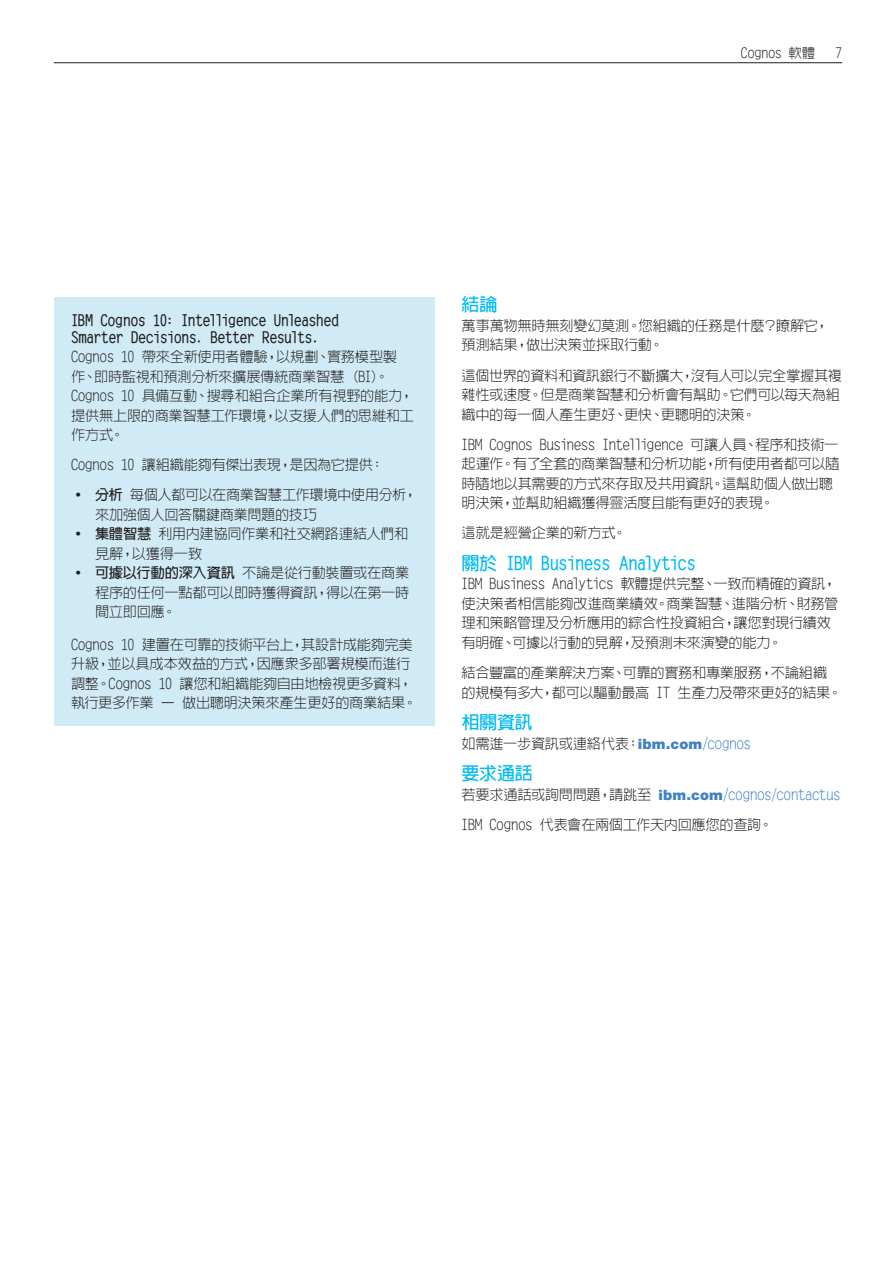
<style>
.page{position:relative;width:893px;height:1263px;background:#fff}
.page>*{position:absolute;margin:0;border:0;box-sizing:border-box;transform-origin:0 0}
.WPSubhead2{font:700 18px "Lin Gothic";letter-spacing:-.02em;color:#00baf1}
.WPSubhead4{font:700 15px "Lin Gothic";letter-spacing:-.005em;color:#231f20}
.WPBody{font:300 14.25px/19.5px "Lin Gothic";letter-spacing:-.025em;color:#231f20}
.WPBullet{font:300 14.25px/19.5px "Lin Gothic";letter-spacing:-.03em;color:#231f20}
.WPBulletLast{font:300 14.25px/19.5px "Lin Gothic";letter-spacing:-.025em;color:#231f20;text-align:justify}
.WPBody-2{font:300 14.25px "Lin Gothic";letter-spacing:-.01em;color:#4181c3}
.t1{font:300 13.5px "Lin Gothic";letter-spacing:.005em;color:#231f20}
.s1{font-weight:700}
.s2{font-family:"Helvetica Neue";font-weight:900;color:#4181c3}
.s3{color:#4181c3}
.s4{color:#231f20}
.s5{font-family:"Helvetica Neue";font-weight:900}
</style>
<div class="page">
<hr style="left:54px;top:62px;width:788px;height:1px;background:#231f20">
<div style="left:54px;top:297px;width:381px;height:428px;background:#d0ebf6"></div>
<p class="t1" style="left:741px;top:45px;width:76px">Cognos 軟體</p>
<p class="t1" style="left:835px;top:45px;width:8px">7</p>
<p class="WPSubhead4" style="left:71px;top:313px;width:269px">IBM Cognos 10: Intelligence Unleashed</p>
<p class="WPSubhead4" style="left:71px;top:329px;width:249px">Smarter Decisions. Better Results.</p>
<p class="WPBody" style="left:71px;top:347px;width:345px">Cognos 10 帶來全新使用者體驗，以規劃、實務模型製作、即時監視和預測分析來擴展傳統商業智慧 (BI)。<br>Cognos 10 具備互動、搜尋和組合企業所有視野的能力，提供無上限的商業智慧工作環境，以支援人們的思維和工作方式。</p>
<p class="WPBody" style="left:71px;top:455px;width:315px">Cognos 10 讓組織能夠有傑出表現，是因為它提供：</p>
<p class="WPBullet" style="left:95px;top:485px;width:324px;text-indent:-24px">˙ <span class="s1">分析</span> 每個人都可以在商業智慧工作環境中使用分析，來加強個人回答關鍵商業問題的技巧</p>
<p class="WPBullet" style="left:95px;top:524px;width:315px;text-indent:-24px">˙ <span class="s1">集體智慧</span> 利用內建協同作業和社交網路連結人們和見解，以獲得一致</p>
<p class="WPBulletLast" style="left:95px;top:563px;width:316px;text-indent:-24px">˙ <span class="s1">可據以行動的深入資訊</span> 不論是從行動裝置或在商業程序的任何一點都可以即時獲得資訊，得以在第一時間立即回應。</p>
<p class="WPBody" style="left:71px;top:634px;width:347px">Cognos 10 建置在可靠的技術平台上，其設計成能夠完美升級，並以具成本效益的方式，因應眾多部署規模而進行調整。Cognos 10 讓您和組織能夠自由地檢視更多資料，執行更多作業 – 做出聰明決策來產生更好的商業結果。</p>
<p class="WPSubhead2" style="left:462px;top:295px;width:37px">結論</p>
<p class="WPBody" style="left:462px;top:316px;width:369px">萬事萬物無時無刻變幻莫測。您組織的任務是什麼？瞭解它，預測結果，做出決策並採取行動。</p>
<p class="WPBody" style="left:462px;top:365px;width:382px">這個世界的資料和資訊銀行不斷擴大，沒有人可以完全掌握其複雜性或速度。但是商業智慧和分析會有幫助。它們可以每天為組織中的每一個人產生更好、更快、更聰明的決策。</p>
<p class="WPBody" style="left:462px;top:434px;width:380px">IBM Cognos Business Intelligence 可讓人員、程序和技術一起運作。有了全套的商業智慧和分析功能，所有使用者都可以隨時隨地以其需要的方式來存取及共用資訊。這幫助個人做出聰明決策，並幫助組織獲得靈活度且能有更好的表現。</p>
<p class="WPBody" style="left:462px;top:523px;width:167px">這就是經營企業的新方式。</p>
<p class="WPSubhead2" style="left:462px;top:554px;width:236px">關於 IBM Business Analytics</p>
<p class="WPBody" style="left:462px;top:574px;width:378px">IBM Business Analytics 軟體提供完整、一致而精確的資訊，使決策者相信能夠改進商業績效。商業智慧、進階分析、財務管理和策略管理及分析應用的綜合性投資組合，讓您對現行績效有明確、可據以行動的見解，及預測未來演變的能力。</p>
<p class="WPBody" style="left:462px;top:663px;width:382px">結合豐富的產業解決方案、可靠的實務和專業服務，不論組織的規模有多大，都可以驅動最高 IT 生產力及帶來更好的結果。</p>
<p class="WPSubhead2" style="left:462px;top:713px;width:72px">相關資訊</p>
<p class="WPBody" style="left:462px;top:733px;width:291px">如需進一步資訊或連絡代表：<span class="s2">ibm.com</span><span class="s3">/cognos</span></p>
<p class="WPSubhead2" style="left:462px;top:764px;width:73px">要求通話</p>
<p class="WPBody-2" style="left:462px;top:787px;width:380px"><span class="s4">若要求通話或詢問問題，請跳至</span> <span class="s5">ibm.com</span>/cognos/contactus</p>
<p class="WPBody" style="left:462px;top:815px;width:313px">IBM Cognos 代表會在兩個工作天內回應您的查詢。</p>
</div>
